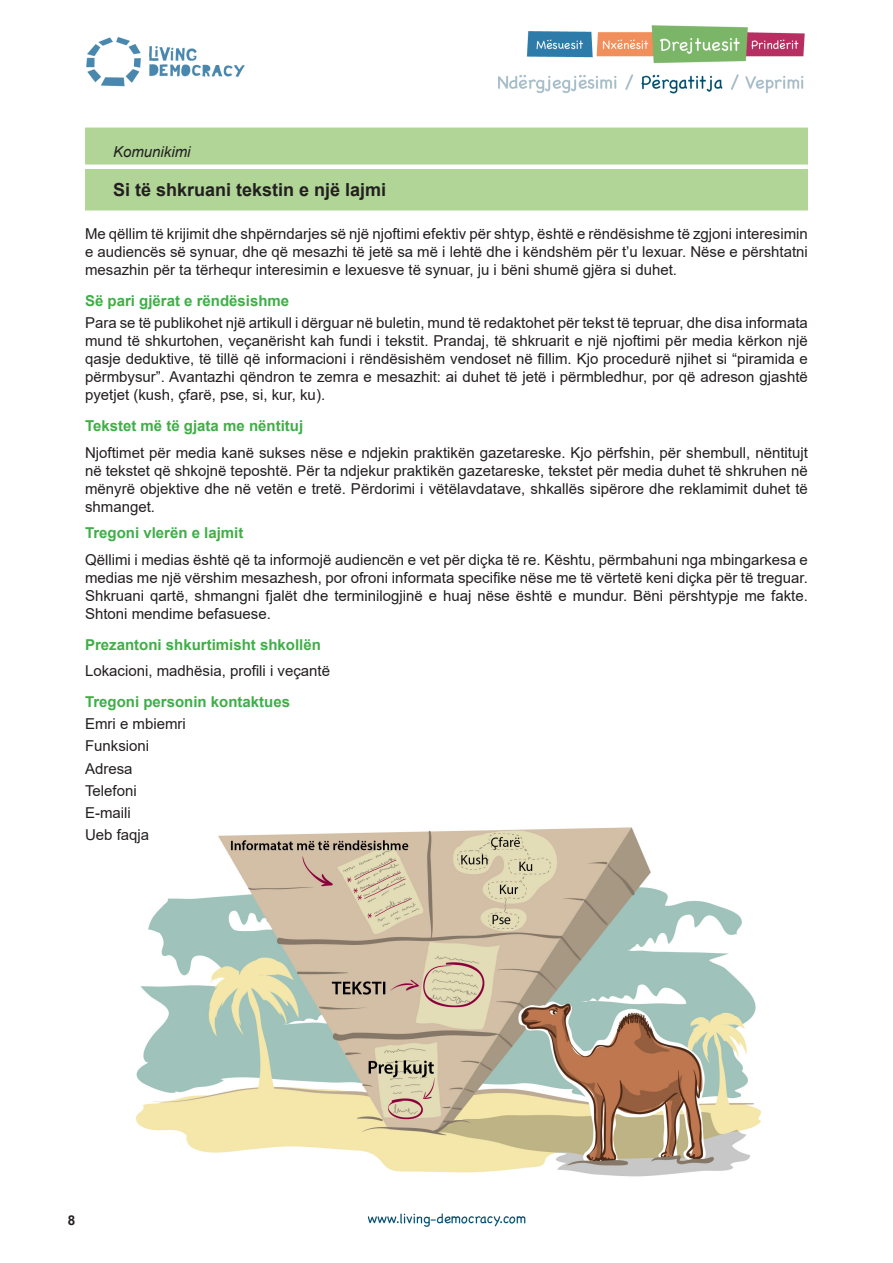
<style>
.page{position:relative;width:893px;height:1263px;background:#fff}
.page>*{position:absolute;margin:0;border:0;box-sizing:border-box;transform-origin:0 0}
.t1{font:700 18px "Arial";color:#231f20}
.t2{font:15px/18px "Arial";color:#231f20;text-align:justify}
.t3{font:700 15px "Arial";color:#40ae49}
.t4{font:italic 15px "Arial";color:#231f20}
.t5{font:700 13.5px "Arial";color:#231f20}
</style>
<div class="page">
<img style="left:85px;top:25px;width:723px;height:1202px">
<img style="left:130px;top:797px;width:632px;height:391px">
<div style="left:86px;top:128px;width:721px;height:82px;background:#b0d597"></div>
<hr style="left:85px;top:128px;width:723px;height:1px;background:#b0d597">
<hr style="left:85px;top:129px;width:2px;height:80px;background:#b0d597">
<hr style="left:806px;top:129px;width:2px;height:80px;background:#b0d597">
<hr style="left:85px;top:209px;width:723px;height:1px;background:#b0d597">
<hr style="left:85px;top:165px;width:723px;height:4px;background:#fff">
<p class="t4" style="left:113px;top:142px;width:79px">Komunikimi</p>
<p class="t1" style="left:113px;top:177px;width:275px">Si të shkruani tekstin e një lajmi</p>
<p class="t2" style="left:85px;top:225px;width:724px">Me qëllim të krijimit dhe shpërndarjes së një njoftimi efektiv për shtyp, është e rëndësishme të zgjoni interesimin e audiencës së synuar, dhe që mesazhi të jetë sa më i lehtë dhe i këndshëm për t’u lexuar. Nëse e përshtatni mesazhin për ta tërhequr interesimin e lexuesve të synuar, ju i bëni shumë gjëra si duhet.</p>
<p class="t3" style="left:85px;top:290px;width:206px">Së pari gjërat e rëndësishme</p>
<p class="t2" style="left:85px;top:314px;width:724px">Para se të publikohet një artikull i dërguar në buletin, mund të redaktohet për tekst të tepruar, dhe disa informata mund të shkurtohen, veçanërisht kah fundi i tekstit. Prandaj, të shkruarit e një njoftimi për media kërkon një qasje deduktive, të tillë që informacioni i rëndësishëm vendoset në fillim. Kjo procedurë njihet si “piramida e përmbysur”. Avantazhi qëndron te zemra e mesazhit: ai duhet të jetë i përmbledhur, por që adreson gjashtë pyetjet (kush, çfarë, pse, si, kur, ku).</p>
<p class="t3" style="left:85px;top:415px;width:220px">Tekstet më të gjata me nëntituj</p>
<p class="t2" style="left:85px;top:443px;width:724px">Njoftimet për media kanë sukses nëse e ndjekin praktikën gazetareske. Kjo përfshin, për shembull, nëntitujt në tekstet që shkojnë teposhtë. Për ta ndjekur praktikën gazetareske, tekstet për media duhet të shkruhen në mënyrë objektive dhe në vetën e tretë. Përdorimi i vëtëlavdatave, shkallës sipërore dhe reklamimit duhet të shmanget.</p>
<p class="t3" style="left:85px;top:522px;width:160px">Tregoni vlerën e lajmit</p>
<p class="t2" style="left:85px;top:550px;width:724px">Qëllimi i medias është që ta informojë audiencën e vet për diçka të re. Kështu, përmbahuni nga mbingarkesa e medias me një vërshim mesazhesh, por ofroni informata specifike nëse me të vërtetë keni diçka për të treguar.<br>Shkruani qartë, shmangni fjalët dhe terminilogjinë e huaj nëse është e mundur. Bëni përshtypje me fakte.<br>Shtoni mendime befasuese.</p>
<p class="t3" style="left:85px;top:634px;width:237px">Prezantoni shkurtimisht shkollën</p>
<p class="t2" style="left:85px;top:662px;width:247px">Lokacioni, madhësia, profili i veçantë</p>
<p class="t3" style="left:85px;top:691px;width:207px">Tregoni personin kontaktues</p>
<p class="t2" style="left:85px;top:715px;width:102px">Emri e mbiemri</p>
<p class="t2" style="left:85px;top:737px;width:66px">Funksioni</p>
<p class="t2" style="left:85px;top:759px;width:49px">Adresa</p>
<p class="t2" style="left:85px;top:781px;width:53px">Telefoni</p>
<p class="t2" style="left:85px;top:804px;width:47px">E-maili</p>
<p class="t2" style="left:85px;top:826px;width:66px">Ueb faqja</p>
<p class="t5" style="left:68px;top:1211px;width:9px">8</p>
</div>
